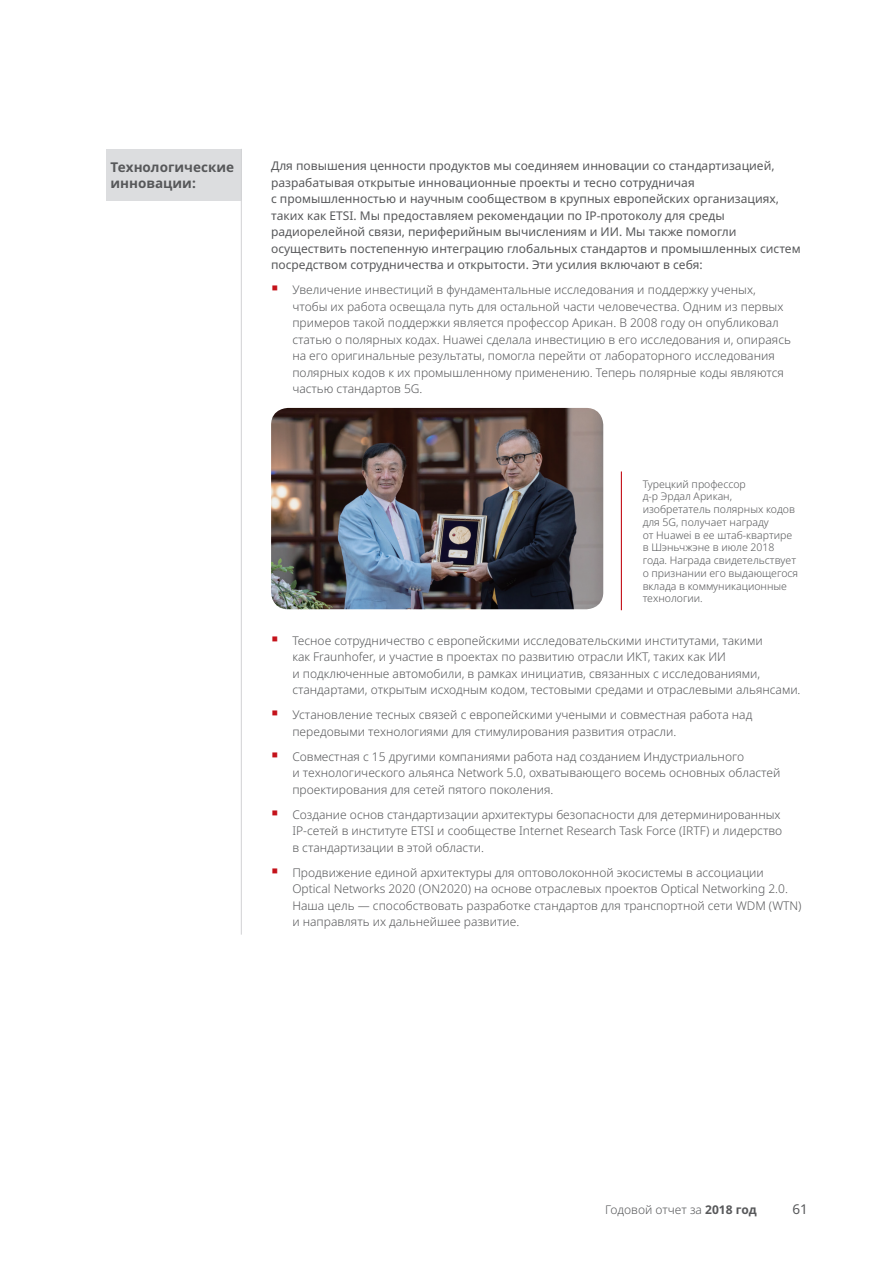
<style>
.page{position:relative;width:893px;height:1263px;background:#fff}
.page>*{position:absolute;margin:0;border:0;box-sizing:border-box;transform-origin:0 0}
.t1{font:700 13.5px/16.2px "Noto Sans";color:#57585a}
.t2{font:13.5px "Noto Sans";color:#57585a}
.t3{font:300 12px/16.5px "Noto Sans";color:#57585a}
.t4{font:12px/16.5px "Noto Sans";color:#57585a}
.t5{font:300 10.5px/12.8px "Noto Sans";color:#57585a}
.s1{font-weight:700}
</style>
<div class="page">
<div style="left:106px;top:149px;width:135px;height:52px;background:#dcdddf"></div>
<hr style="left:241px;top:149px;width:1px;height:52px;background:#d1d2d4">
<hr style="left:241px;top:201px;width:1px;height:734px;background:#d1d2d4">
<img style="left:271px;top:408px;width:332px;height:201px">
<hr style="left:621px;top:471px;width:1px;height:139px;background:#c4121a">
<p class="t1" style="left:111px;top:158px;width:125px">Технологические инновации:</p>
<p class="t4" style="left:271px;top:158px;width:531px">Для повышения ценности продуктов мы соединяем инновации со стандартизацией, разрабатывая открытые инновационные проекты и тесно сотрудничая<br>с промышленностью и научным сообществом в крупных европейских организациях, таких как ETSI. Мы предоставляем рекомендации по IP-протоколу для среды радиорелейной связи, периферийным вычислениям и ИИ. Мы также помогли осуществить постепенную интеграцию глобальных стандартов и промышленных систем посредством сотрудничества и открытости. Эти усилия включают в себя:</p>
<p class="t3" style="left:292px;top:282px;width:500px">Увеличение инвестиций в фундаментальные исследования и поддержку ученых, чтобы их работа освещала путь для остальной части человечества. Одним из первых примеров такой поддержки является профессор Арикан. В 2008 году он опубликовал статью о полярных кодах. Huawei сделала инвестицию в его исследования и, опираясь на его оригинальные результаты, помогла перейти от лабораторного исследования полярных кодов к их промышленному применению. Теперь полярные коды являются частью стандартов 5G.</p>
<p class="t5" style="left:643px;top:478px;width:157px">Турецкий профессор<br>д-р Эрдал Арикан, изобретатель полярных кодов для 5G, получает награду<br>от Huawei в ее штаб-квартире в Шэньчжэне в июле 2018 года. Награда свидетельствует о признании его выдающегося вклада в коммуникационные технологии.</p>
<p class="t3" style="left:292px;top:632px;width:510px">Тесное сотрудничество с европейскими исследовательскими институтами, такими<br>как Fraunhofer, и участие в проектах по развитию отрасли ИКТ, таких как ИИ<br>и подключенные автомобили, в рамках инициатив, связанных с исследованиями, стандартами, открытым исходным кодом, тестовыми средами и отраслевыми альянсами.</p>
<p class="t3" style="left:292px;top:707px;width:461px">Установление тесных связей с европейскими учеными и совместная работа над передовыми технологиями для стимулирования развития отрасли.</p>
<p class="t3" style="left:292px;top:748px;width:490px">Совместная с 15 другими компаниями работа над созданием Индустриального<br>и технологического альянса Network 5.0, охватывающего восемь основных областей проектирования для сетей пятого поколения.</p>
<p class="t3" style="left:292px;top:806px;width:491px">Создание основ стандартизации архитектуры безопасности для детерминированных<br>IP-сетей в институте ETSI и сообществе Internet Research Task Force (IRTF) и лидерство в стандартизации в этой области.</p>
<p class="t3" style="left:292px;top:864px;width:511px">Продвижение единой архитектуры для оптоволоконной экосистемы в ассоциации Optical Networks 2020 (ON2020) на основе отраслевых проектов Optical Networking 2.0.<br>Наша цель — способствовать разработке стандартов для транспортной сети WDM (WTN) и направлять их дальнейшее развитие.</p>
<p class="t3" style="left:605px;top:1202px;width:153px">Годовой отчет за <span class="s1">2018 год</span></p>
<p class="t2" style="left:792px;top:1200px;width:17px">61</p>
</div>
